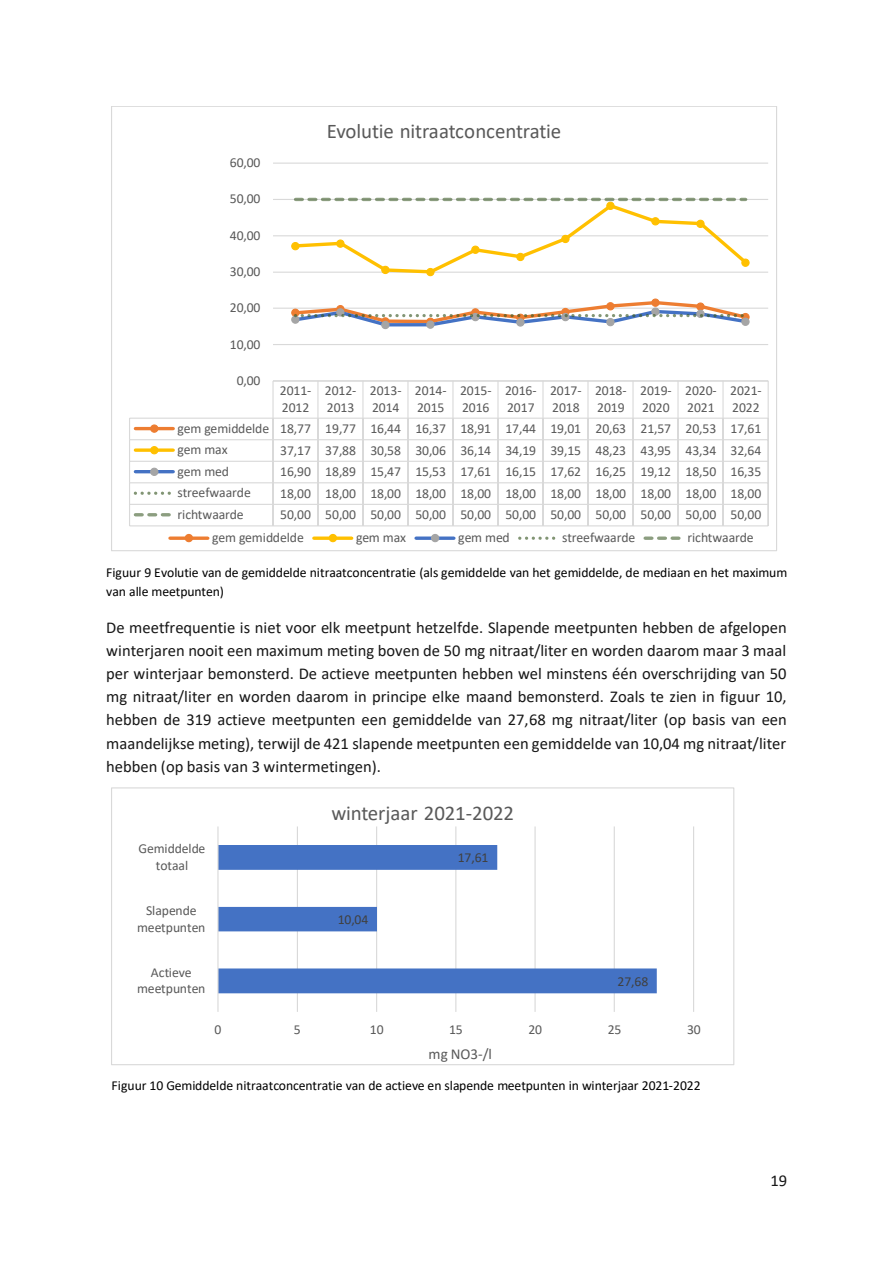
<style>
.page{position:relative;width:893px;height:1263px;background:#fff}
.page>*{position:absolute;margin:0;border:0;box-sizing:border-box;transform-origin:0 0}
.t1{font:20.85px "Calibri";letter-spacing:-.005em;color:#595959}
.t2{font:16.5px/23.1px "Calibri";color:#171717;text-align:justify}
.t3{font:15.15px "Calibri";color:#595959}
.t4{font:13.65px/16.5px "Calibri";letter-spacing:-.005em;color:#595959}
.t5{font:13.65px/19px "Calibri";color:#000}
.t6{font:13.65px "Calibri";letter-spacing:-.005em;color:#404040}
</style>
<div class="page">
<hr style="left:273px;top:344px;width:495px;height:1px;background:#d9d9d9">
<hr style="left:273px;top:308px;width:495px;height:1px;background:#d9d9d9">
<hr style="left:273px;top:272px;width:495px;height:1px;background:#d9d9d9">
<hr style="left:273px;top:235px;width:495px;height:1px;background:#d9d9d9">
<hr style="left:273px;top:199px;width:495px;height:1px;background:#d9d9d9">
<hr style="left:273px;top:163px;width:495px;height:1px;background:#d9d9d9">
<hr style="left:273px;top:380px;width:495px;height:1px;background:#d9d9d9">
<hr style="left:272px;top:381px;width:2px;height:37px;background:#d9d9d9">
<hr style="left:317px;top:381px;width:1px;height:37px;background:#d9d9d9">
<hr style="left:362px;top:381px;width:1px;height:37px;background:#d9d9d9">
<hr style="left:407px;top:381px;width:1px;height:37px;background:#d9d9d9">
<hr style="left:452px;top:381px;width:1px;height:37px;background:#d9d9d9">
<hr style="left:497px;top:381px;width:1px;height:37px;background:#d9d9d9">
<hr style="left:542px;top:381px;width:1px;height:37px;background:#d9d9d9">
<hr style="left:587px;top:381px;width:1px;height:37px;background:#d9d9d9">
<hr style="left:632px;top:381px;width:1px;height:37px;background:#d9d9d9">
<hr style="left:677px;top:381px;width:1px;height:37px;background:#d9d9d9">
<hr style="left:722px;top:381px;width:1px;height:37px;background:#d9d9d9">
<hr style="left:767px;top:381px;width:2px;height:37px;background:#d9d9d9">
<hr style="left:130px;top:418px;width:638px;height:1px;background:#d9d9d9">
<hr style="left:767px;top:418px;width:2px;height:22px;background:#d9d9d9">
<hr style="left:130px;top:439px;width:638px;height:1px;background:#d9d9d9">
<hr style="left:767px;top:440px;width:2px;height:21px;background:#d9d9d9">
<hr style="left:130px;top:461px;width:638px;height:1px;background:#d9d9d9">
<hr style="left:767px;top:461px;width:2px;height:22px;background:#d9d9d9">
<hr style="left:130px;top:482px;width:638px;height:1px;background:#d9d9d9">
<hr style="left:767px;top:483px;width:2px;height:21px;background:#d9d9d9">
<hr style="left:130px;top:504px;width:638px;height:1px;background:#d9d9d9">
<hr style="left:130px;top:525px;width:638px;height:1px;background:#d9d9d9">
<svg style="left:272px;top:419px;width:1px;height:106px"></svg>
<svg style="left:317px;top:419px;width:1px;height:106px"></svg>
<svg style="left:362px;top:419px;width:1px;height:106px"></svg>
<svg style="left:407px;top:419px;width:1px;height:106px"></svg>
<svg style="left:452px;top:419px;width:1px;height:106px"></svg>
<svg style="left:497px;top:419px;width:1px;height:106px"></svg>
<svg style="left:542px;top:419px;width:1px;height:106px"></svg>
<svg style="left:587px;top:419px;width:1px;height:106px"></svg>
<svg style="left:632px;top:419px;width:1px;height:106px"></svg>
<svg style="left:677px;top:419px;width:1px;height:106px"></svg>
<svg style="left:722px;top:419px;width:1px;height:106px"></svg>
<hr style="left:767px;top:504px;width:2px;height:22px;background:#d9d9d9">
<svg style="left:129px;top:418px;width:44px;height:108px"></svg>
<div style="left:291px;top:309px;width:8px;height:8px;border:1px solid #ed7d31;border-radius:50%"></div>
<div style="left:651px;top:298px;width:8px;height:9px;border:1px solid #ed7d31;border-radius:50%"></div>
<div style="left:291px;top:242px;width:8px;height:8px;border:1px solid #ffc000;border-radius:50%"></div>
<div style="left:426px;top:268px;width:8px;height:8px;border:1px solid #ffc000;border-radius:50%"></div>
<div style="left:291px;top:315px;width:8px;height:9px;border:1px solid #a5a5a5;border-radius:50%"></div>
<div style="left:381px;top:321px;width:8px;height:8px;border:1px solid #a5a5a5;border-radius:50%"></div>
<div style="left:426px;top:320px;width:8px;height:9px;border:1px solid #a5a5a5;border-radius:50%"></div>
<svg style="left:292px;top:299px;width:458px;height:29px"></svg>
<svg style="left:292px;top:198px;width:458px;height:77px"></svg>
<svg style="left:170px;top:536px;width:38px;height:4px"></svg>
<div style="left:185px;top:534px;width:7px;height:8px;background:#ed7d31;border-radius:50%"></div>
<div style="left:185px;top:534px;width:8px;height:8px;border:1px solid #ed7d31;border-radius:50%"></div>
<svg style="left:314px;top:536px;width:38px;height:4px"></svg>
<div style="left:329px;top:534px;width:7px;height:8px;background:#ffc000;border-radius:50%"></div>
<div style="left:329px;top:534px;width:8px;height:8px;border:1px solid #ffc000;border-radius:50%"></div>
<svg style="left:416px;top:536px;width:38px;height:4px"></svg>
<div style="left:431px;top:534px;width:8px;height:8px;background:#a5a5a5;border-radius:50%"></div>
<div style="left:431px;top:534px;width:8px;height:8px;border:1px solid #a5a5a5;border-radius:50%"></div>
<svg style="left:520px;top:536px;width:36px;height:4px"></svg>
<svg style="left:645px;top:536px;width:36px;height:4px"></svg>
<hr style="left:297px;top:826px;width:1px;height:186px;background:#d9d9d9">
<hr style="left:376px;top:826px;width:1px;height:186px;background:#d9d9d9">
<hr style="left:455px;top:826px;width:1px;height:186px;background:#d9d9d9">
<hr style="left:534px;top:826px;width:2px;height:186px;background:#d9d9d9">
<hr style="left:614px;top:826px;width:1px;height:186px;background:#d9d9d9">
<hr style="left:693px;top:826px;width:1px;height:186px;background:#d9d9d9">
<svg style="left:218px;top:845px;width:439px;height:148px"></svg>
<hr style="left:217px;top:826px;width:1px;height:186px;background:#d9d9d9">
<div style="left:111px;top:788px;width:623px;height:277px;border:1px solid #d9d9d9"></div>
<p class="t4" style="left:230px;top:155px;width:32px">60,00</p>
<p class="t4" style="left:230px;top:192px;width:32px">50,00</p>
<p class="t4" style="left:230px;top:228px;width:32px">40,00</p>
<p class="t4" style="left:230px;top:264px;width:32px">30,00</p>
<p class="t4" style="left:230px;top:300px;width:32px">20,00</p>
<p class="t4" style="left:230px;top:337px;width:32px">10,00</p>
<h1 class="t1" style="left:327px;top:123px;width:236px">Evolutie nitraatconcentratie</h1>
<p class="t4" style="left:237px;top:373px;width:25px">0,00</p>
<p class="t4" style="left:280px;top:383px;width:33px">2011-<br>2012</p>
<p class="t4" style="left:325px;top:383px;width:33px">2012-<br>2013</p>
<p class="t4" style="left:370px;top:383px;width:33px">2013-<br>2014</p>
<p class="t4" style="left:415px;top:383px;width:33px">2014-<br>2015</p>
<p class="t4" style="left:460px;top:383px;width:33px">2015-<br>2016</p>
<p class="t4" style="left:505px;top:383px;width:33px">2016-<br>2017</p>
<p class="t4" style="left:550px;top:383px;width:33px">2017-<br>2018</p>
<p class="t4" style="left:595px;top:383px;width:33px">2018-<br>2019</p>
<p class="t4" style="left:640px;top:383px;width:33px">2019-<br>2020</p>
<p class="t4" style="left:685px;top:383px;width:33px">2020-<br>2021</p>
<p class="t4" style="left:730px;top:383px;width:33px">2021-<br>2022</p>
<p class="t4" style="left:177px;top:419px;width:585px;line-height:21.1px">gem gemiddelde 18,77 19,77 16,44 16,37 18,91 17,44 19,01 20,63 21,57 20,53 17,61 gem max</p>
<p class="t4" style="left:280px;top:443px;width:482px">37,17 37,88 30,58 30,06 36,14 34,19 39,15 48,23 43,95 43,34 32,64</p>
<p class="t4" style="left:177px;top:464px;width:53px">gem med</p>
<p class="t4" style="left:280px;top:464px;width:482px">16,90 18,89 15,47 15,53 17,61 16,15 17,62 16,25 19,12 18,50 16,35</p>
<p class="t4" style="left:177px;top:485px;width:75px">streefwaarde</p>
<p class="t4" style="left:280px;top:486px;width:482px">18,00 18,00 18,00 18,00 18,00 18,00 18,00 18,00 18,00 18,00 18,00</p>
<p class="t4" style="left:177px;top:507px;width:68px">richtwaarde</p>
<p class="t4" style="left:280px;top:507px;width:482px">50,00 50,00 50,00 50,00 50,00 50,00 50,00 50,00 50,00 50,00 50,00</p>
<p class="t4" style="left:212px;top:530px;width:93px">gem gemiddelde</p>
<p class="t4" style="left:356px;top:530px;width:52px">gem max</p>
<p class="t4" style="left:458px;top:530px;width:53px">gem med</p>
<p class="t4" style="left:562px;top:530px;width:75px">streefwaarde</p>
<p class="t4" style="left:687px;top:530px;width:68px">richtwaarde</p>
<p class="t5" style="left:106px;top:564px;width:682px">Figuur 9 Evolutie van de gemiddelde nitraatconcentratie (als gemiddelde van het gemiddelde, de mediaan en het maximum van alle meetpunten)</p>
<p class="t2" style="left:106px;top:617px;width:682px">De meetfrequentie is niet voor elk meetpunt hetzelfde. Slapende meetpunten hebben de afgelopen winterjaren nooit een maximum meting boven de 50 mg nitraat/liter en worden daarom maar 3 maal per winterjaar bemonsterd. De actieve meetpunten hebben wel minstens één overschrijding van 50 mg nitraat/liter en worden daarom in principe elke maand bemonsterd. Zoals te zien in figuur 10, hebben de 319 actieve meetpunten een gemiddelde van 27,68 mg nitraat/liter (op basis van een maandelijkse meting), terwijl de 421 slapende meetpunten een gemiddelde van 10,04 mg nitraat/liter hebben (op basis van 3 wintermetingen).</p>
<p class="t4" style="left:139px;top:841px;width:68px;text-align:center">Gemiddelde totaal</p>
<h1 class="t1" style="left:331px;top:805px;width:184px">winterjaar 2021-2022</h1>
<p class="t6" style="left:458px;top:852px;width:32px">17,61</p>
<p class="t4" style="left:137px;top:903px;width:70px;text-align:center">Slapende meetpunten</p>
<p class="t6" style="left:338px;top:914px;width:32px">10,04</p>
<p class="t4" style="left:137px;top:965px;width:70px;text-align:center">Actieve meetpunten</p>
<p class="t6" style="left:617px;top:976px;width:32px">27,68</p>
<p class="t4" style="left:215px;top:1022px;width:8px">0</p>
<p class="t4" style="left:294px;top:1022px;width:8px">5</p>
<p class="t4" style="left:370px;top:1022px;width:15px">10</p>
<p class="t4" style="left:449px;top:1022px;width:15px">15</p>
<p class="t4" style="left:528px;top:1022px;width:15px">20</p>
<p class="t4" style="left:608px;top:1022px;width:15px">25</p>
<p class="t4" style="left:687px;top:1022px;width:15px">30</p>
<p class="t3" style="left:428px;top:1048px;width:65px">mg NO3-/l</p>
<p class="t5" style="left:112px;top:1077px;width:590px">Figuur 10 Gemiddelde nitraatconcentratie van de actieve en slapende meetpunten in winterjaar 2021-2022</p>
<p class="t2" style="left:770px;top:1169px;width:18px">19</p>
</div>
